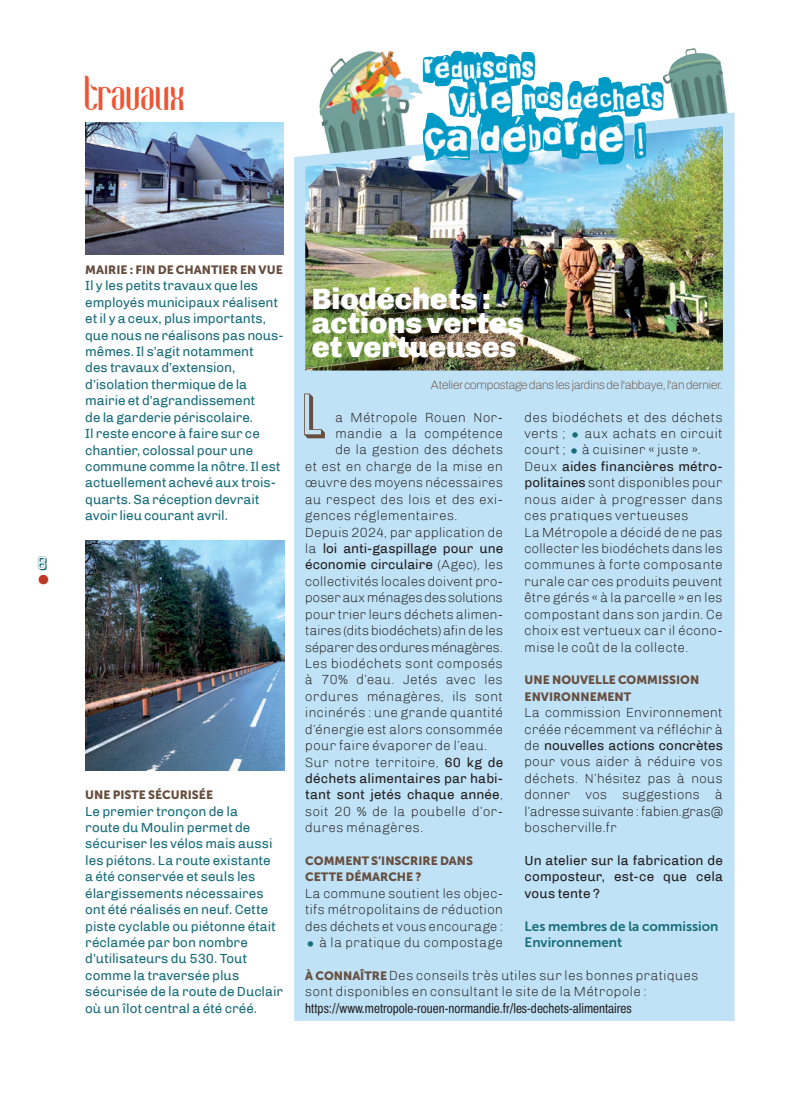
<style>
.page{position:relative;width:808px;height:1106px;background:#fff}
.page>*{position:absolute;margin:0;border:0;box-sizing:border-box;transform-origin:0 0}
.t1{font:67.5px "Forgotten Futurist Shadow";color:#674e3f}
.t2{font:700 39px "Coco";color:#f05433}
.t3{font:900 30px/24px "Chivo";color:#fff}
.t4{font:800 30px "Gill Sans MT Pro";color:#bb3925}
.t5{font:21px "Forgotten Futurist Shadow";color:#186d7b}
.t6{font:300 13.5px/16.4px "Chivo";letter-spacing:.005em;color:#231f20;text-align:justify}
.t7{font:13.5px/16.4px "Chivo";letter-spacing:-.005em;color:#186d7b}
.t8{font:13.5px/16.4px "Chivo";letter-spacing:.005em;color:#231f20;text-align:justify}
.t9{font:13.5px "Archivo Condensed";color:#231f20}
.t10{font:300 13.5px "Chivo";letter-spacing:-.025em;color:#231f20}
.t11{font:13.5px/16.4px "Museo Sans 700";color:#186d7b}
.t12{font:300 13.5px "Chivo";letter-spacing:-.015em;color:#231f20}
.t13{font:12px/16.4px "Museo Sans 900";color:#674e3f}
.t14{font:100 12px "Archivo";color:#674e3f}
.s1{font-weight:300}
.s2{font-weight:400}
.s3{font-weight:400;font-size:18px;color:#186d7b}
.s4{font-family:"Museo Sans 900";font-weight:400;font-size:12px;color:#674e3f}
</style>
<div class="page">
<img style="left:327px;top:51px;width:62px;height:33px">
<img style="left:663px;top:49px;width:65px;height:63px">
<div style="left:294px;top:112px;width:441px;height:908px;background:#c0e2f6"></div>
<img style="left:305px;top:126px;width:418px;height:244px">
<img style="left:423px;top:51px;width:199px;height:114px">
<img style="left:85px;top:122px;width:199px;height:132px">
<img style="left:85px;top:540px;width:199px;height:230px">
<h2 class="t2" style="left:85px;top:67px;width:102px">travaux</h2>
<h3 class="t5" style="left:38px;top:554px;width:11px">8</h3>
<h3 class="t4" style="left:37px;top:556px;width:14px">.</h3>
<p class="t13" style="left:85px;top:261px;width:199px">MAIRIE : FIN DE CHANTIER EN VUE</p>
<p class="t7" style="left:85px;top:277px;width:200px">Il y les petits travaux que les employés municipaux réalisent et il y a ceux, plus importants, que nous ne réalisons pas nous&shy;mêmes. Il s’agit notamment<br>des travaux d’extension, d’isolation thermique de la mairie et d’agrandissement<br>de la garderie périscolaire.<br>Il reste encore à faire sur ce chantier, colossal pour une commune comme la nôtre. Il est actuellement achevé aux trois&shy;quarts. Sa réception devrait avoir lieu courant avril.</p>
<p class="t13" style="left:85px;top:786px;width:129px">UNE PISTE SÉCURISÉE</p>
<p class="t7" style="left:85px;top:803px;width:199px">Le premier tronçon de la<br>route du Moulin permet de sécuriser les vélos mais aussi les piétons. La route existante<br>a été conservée et seuls les élargissements nécessaires ont été réalisés en neuf. Cette piste cyclable ou piétonne était réclamée par bon nombre d’utilisateurs du 530. Tout comme la traversée plus sécurisée de la route de Duclair où un îlot central a été créé.</p>
<h3 class="t3" style="left:312px;top:286px;width:214px">Biodéchets : actions vertes et vertueuses</h3>
<p class="t14" style="left:431px;top:376px;width:294px">Atelier compostage dans les jardins de l'abbaye, l'an dernier.</p>
<h1 class="t1" style="left:302px;top:385px;width:26px">L</h1>
<p class="t6" style="left:335px;top:409px;width:169px">a Métropole Rouen Nor-</p>
<p class="t6" style="left:335px;top:425px;width:169px">mandie a la compétence</p>
<p class="t6" style="left:335px;top:442px;width:169px">de la gestion des déchets</p>
<p class="t6" style="left:305px;top:458px;width:199px">et est en charge de la mise en</p>
<p class="t6" style="left:305px;top:474px;width:199px">œuvre des moyens nécessaires</p>
<p class="t6" style="left:305px;top:491px;width:199px">au respect des lois et des exi-</p>
<p class="t6" style="left:305px;top:507px;width:154px">gences réglementaires.</p>
<p class="t6" style="left:305px;top:524px;width:199px">Depuis 2024, par application de</p>
<p class="t8" style="left:305px;top:540px;width:199px"><span class="s1">la</span> loi anti-gaspillage pour une</p>
<p class="t8" style="left:305px;top:556px;width:199px">économie circulaire <span class="s1">(Agec), les</span></p>
<p class="t6" style="left:305px;top:573px;width:199px">collectivités locales doivent pro-</p>
<p class="t10" style="left:305px;top:590px;width:199px">poser aux ménages des solutions</p>
<p class="t6" style="left:305px;top:606px;width:199px">pour trier leurs déchets alimen-</p>
<p class="t12" style="left:305px;top:622px;width:199px">taires (dits biodéchets) afin de les</p>
<p class="t10" style="left:305px;top:639px;width:199px">séparer des ordures ménagères.</p>
<p class="t6" style="left:305px;top:655px;width:199px">Les biodéchets sont composés</p>
<p class="t6" style="left:305px;top:671px;width:199px">à 70% d’eau. Jetés avec les</p>
<p class="t6" style="left:305px;top:688px;width:199px">ordures ménagères, ils sont</p>
<p class="t6" style="left:305px;top:704px;width:199px">incinérés : une grande quantité</p>
<p class="t6" style="left:305px;top:721px;width:199px">d’énergie est alors consommée</p>
<p class="t6" style="left:305px;top:737px;width:184px">pour faire évaporer de l’eau.</p>
<p class="t6" style="left:305px;top:753px;width:199px">Sur notre territoire, <span class="s2">60 kg de</span></p>
<p class="t8" style="left:305px;top:770px;width:199px">déchets alimentaires par habi-</p>
<p class="t8" style="left:305px;top:786px;width:199px">tant sont jetés chaque année<span class="s1">,</span></p>
<p class="t6" style="left:305px;top:803px;width:199px">soit 20 % de la poubelle d’or-</p>
<p class="t6" style="left:305px;top:819px;width:120px">dures ménagères.</p>
<p class="t13" style="left:305px;top:852px;width:169px">COMMENT S’INSCRIRE DANS<br>CETTE DÉMARCHE ?</p>
<p class="t6" style="left:305px;top:885px;width:199px">La commune soutient les objec&shy;tifs métropolitains de réduction des déchets et vous encourage :</p>
<p class="t6" style="left:305px;top:934px;width:199px"><span class="s3">•</span> à la pratique du compostage</p>
<p class="t6" style="left:525px;top:409px;width:200px;text-align:left">des biodéchets et des déchets verts ; <span class="s3">•</span> aux achats en circuit court ; <span class="s3">•</span> à cuisiner « juste ».<br>Deux <span class="s2">aides financières métro&shy;politaines</span> sont disponibles pour nous aider à progresser dans ces pratiques vertueuses<br>La Métropole a décidé de ne pas collecter les biodéchets dans les communes à forte composante rurale car ces produits peuvent être gérés « à la parcelle » en les compostant dans son jardin. Ce choix est vertueux car il écono&shy;mise le coût de la collecte.</p>
<p class="t13" style="left:525px;top:672px;width:176px">UNE NOUVELLE COMMISSION<br>ENVIRONNEMENT</p>
<p class="t6" style="left:525px;top:704px;width:200px">La commission Environnement créée récemment va réfléchir à de <span class="s2">nouvelles actions concrètes </span>pour vous aider à réduire vos déchets. N’hésitez pas à nous donner vos suggestions à l’adresse suivante : fabien.gras@ boscherville.fr</p>
<p class="t8" style="left:525px;top:852px;width:200px">Un atelier sur la fabrication de composteur, est-ce que cela vous tente ?</p>
<p class="t11" style="left:525px;top:917px;width:195px">Les membres de la commission<br>Environnement</p>
<p class="t6" style="left:305px;top:967px;width:395px"><span class="s4">À CONNAÎTRE</span> Des conseils très utiles sur les bonnes pratiques sont disponibles en consultant le site de la Métropole :</p>
<p class="t9" style="left:305px;top:997px;width:328px">https://www.metropole-rouen-normandie.fr/les-dechets-alimentaires</p>
</div>
